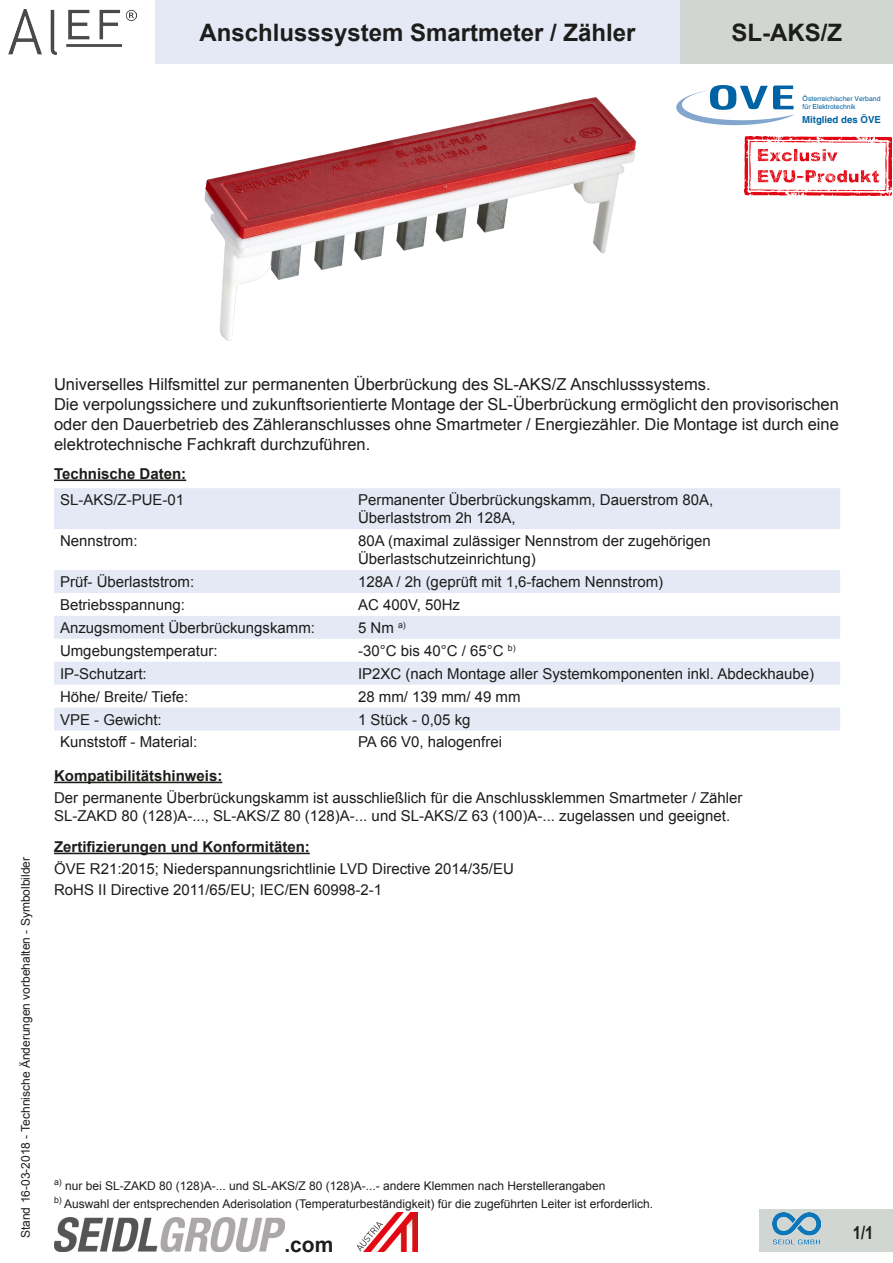
<style>
.page{position:relative;width:893px;height:1263px;background:#fff}
.page>*{position:absolute;margin:0;border:0;box-sizing:border-box;transform-origin:0 0}
.t1{font:700 24px "Arial";color:#1d1d1b}
.t2{font:700 21px "Arial";color:#1d1d1b}
.t3{font:700 18px "Arial Narrow";color:#1d1d1b}
.t4{font:16.5px/19.8px "Arial";color:#1d1d1b;text-align:justify}
.t5{font:15px/18px "Arial";color:#1d1d1b}
.t6{font:700 15px "Arial";color:#1d1d1b}
.t7{font:12px "Arial";color:#1d1d1b}
.t8{font:700 9.6px "Helvetica";color:#0063a3}
.t9{font:6.9px/8.2px "Helvetica";color:#0063a3}
</style>
<div class="page">
<div style="left:155px;top:0;width:525px;height:64px;background:#e4e9f5"></div>
<div style="left:680px;top:0;width:213px;height:64px;background:#d2d6d3"></div>
<div style="left:760px;top:1209px;width:133px;height:42px;background:#d2d6d3"></div>
<hr style="left:54px;top:479px;width:132px;height:2px;background:#1d1d1b">
<img style="left:773px;top:1213px;width:48px;height:32px">
<img style="left:54px;top:1217px;width:230px;height:34px">
<img style="left:204px;top:97px;width:532px;height:244px">
<svg style="left:676px;top:85px;width:118px;height:40px"></svg>
<hr style="left:54px;top:782px;width:168px;height:1px;background:#1d1d1b">
<hr style="left:54px;top:853px;width:256px;height:1px;background:#1d1d1b">
<svg style="left:54px;top:488px;width:786px;height:242px;fill:#e4e9f5"></svg>
<img style="left:357px;top:1212px;width:60px;height:40px">
<img style="left:9px;top:9px;width:127px;height:45px">
<img style="left:744px;top:136px;width:147px;height:60px">
<p class="t1" style="left:199px;top:16px;width:438px">Anschlusssystem Smartmeter / Zähler</p>
<p class="t1" style="left:731px;top:16px;width:112px">SL-AKS/Z</p>
<p class="t9" style="left:803px;top:94px;width:79px">Österreichischer Verband für Elektrotechnik</p>
<p class="t8" style="left:802px;top:114px;width:80px">Mitglied des ÖVE</p>
<p class="t7" style="left:18px;top:1238px;width:383px;rotate:-90deg">Stand 16-03-2018 - Technische Änderungen vorbehalten - Symbolbilder</p>
<p class="t4" style="left:54px;top:375px;width:658px">Universelles Hilfsmittel zur permanenten Überbrückung des SL-AKS/Z Anschlusssystems.</p>
<p class="t4" style="left:54px;top:395px;width:786px">Die verpolungssichere und zukunftsorientierte Montage der SL-Überbrückung ermöglicht den provisorischen oder den Dauerbetrieb des Zähleranschlusses ohne Smartmeter / Energiezähler. Die Montage ist durch eine elektrotechnische Fachkraft durchzuführen.</p>
<p class="t6" style="left:54px;top:463px;width:134px">Technische Daten:</p>
<p class="t5" style="left:60px;top:491px;width:126px">SL-AKS/Z-PUE-01</p>
<p class="t5" style="left:358px;top:491px;width:357px">Permanenter Überbrückungskamm, Dauerstrom 80A,</p>
<p class="t5" style="left:358px;top:509px;width:159px">Überlaststrom 2h 128A,</p>
<p class="t5" style="left:60px;top:532px;width:79px">Nennstrom:</p>
<p class="t5" style="left:358px;top:532px;width:354px">80A (maximal zulässiger Nennstrom der zugehörigen</p>
<p class="t5" style="left:358px;top:550px;width:179px">Überlastschutzeinrichtung)</p>
<p class="t5" style="left:60px;top:573px;width:136px">Prüf- Überlaststrom:</p>
<p class="t5" style="left:358px;top:573px;width:307px">128A / 2h (geprüft mit 1,6-fachem Nennstrom)</p>
<p class="t5" style="left:60px;top:596px;width:127px">Betriebsspannung:</p>
<p class="t5" style="left:358px;top:596px;width:104px">AC 400V, 50Hz</p>
<p class="t5" style="left:60px;top:619px;width:257px">Anzugsmoment Überbrückungskamm:</p>
<p class="t5" style="left:358px;top:619px;width:49px">5 Nm <sup>a)</sup></p>
<p class="t5" style="left:60px;top:642px;width:159px">Umgebungstemperatur:</p>
<p class="t5" style="left:358px;top:642px;width:159px">-30°C bis 40°C / 65°C <sup>b)</sup></p>
<p class="t5" style="left:60px;top:664px;width:88px">IP-Schutzart:</p>
<p class="t5" style="left:358px;top:664px;width:458px">IP2XC (nach Montage aller Systemkomponenten inkl. Abdeckhaube)</p>
<p class="t5" style="left:60px;top:687px;width:130px">Höhe/ Breite/ Tiefe:</p>
<p class="t5" style="left:358px;top:687px;width:164px">28 mm/ 139 mm/ 49 mm</p>
<p class="t5" style="left:60px;top:710px;width:103px">VPE - Gewicht:</p>
<p class="t5" style="left:358px;top:710px;width:114px">1 Stück - 0,05 kg</p>
<p class="t5" style="left:60px;top:733px;width:139px">Kunststoff - Material:</p>
<p class="t5" style="left:358px;top:733px;width:145px">PA 66 V0, halogenfrei</p>
<p class="t6" style="left:54px;top:765px;width:170px">Kompatibilitätshinweis:</p>
<p class="t5" style="left:54px;top:789px;width:690px">Der permanente Überbrückungskamm ist ausschließlich für die Anschlussklemmen Smartmeter / Zähler<br>SL-ZAKD 80 (128)A-..., SL-AKS/Z 80 (128)A-... und SL-AKS/Z 63 (100)A-... zugelassen und geeignet.</p>
<p class="t6" style="left:54px;top:836px;width:257px">Zertifizierungen und Konformitäten:</p>
<p class="t5" style="left:54px;top:859px;width:461px">ÖVE R21:2015; Niederspannungsrichtlinie LVD Directive 2014/35/EU</p>
<p class="t5" style="left:54px;top:881px;width:330px">RoHS II Directive 2011/65/EU; IEC/EN 60998-2-1</p>
<p class="t7" style="left:54px;top:1178px;width:553px"><sup>a)</sup> nur bei SL-ZAKD 80 (128)A-... und SL-AKS/Z 80 (128)A-...- andere Klemmen nach Herstellerangaben</p>
<p class="t7" style="left:54px;top:1196px;width:601px"><sup>b)</sup> Auswahl der entsprechenden Aderisolation (Temperaturbeständigkeit) für die zugeführten Leiter ist erforderlich.</p>
<p class="t2" style="left:284px;top:1230px;width:51px">.com</p>
<p class="t3" style="left:853px;top:1219px;width:22px">1/1</p>
</div>
